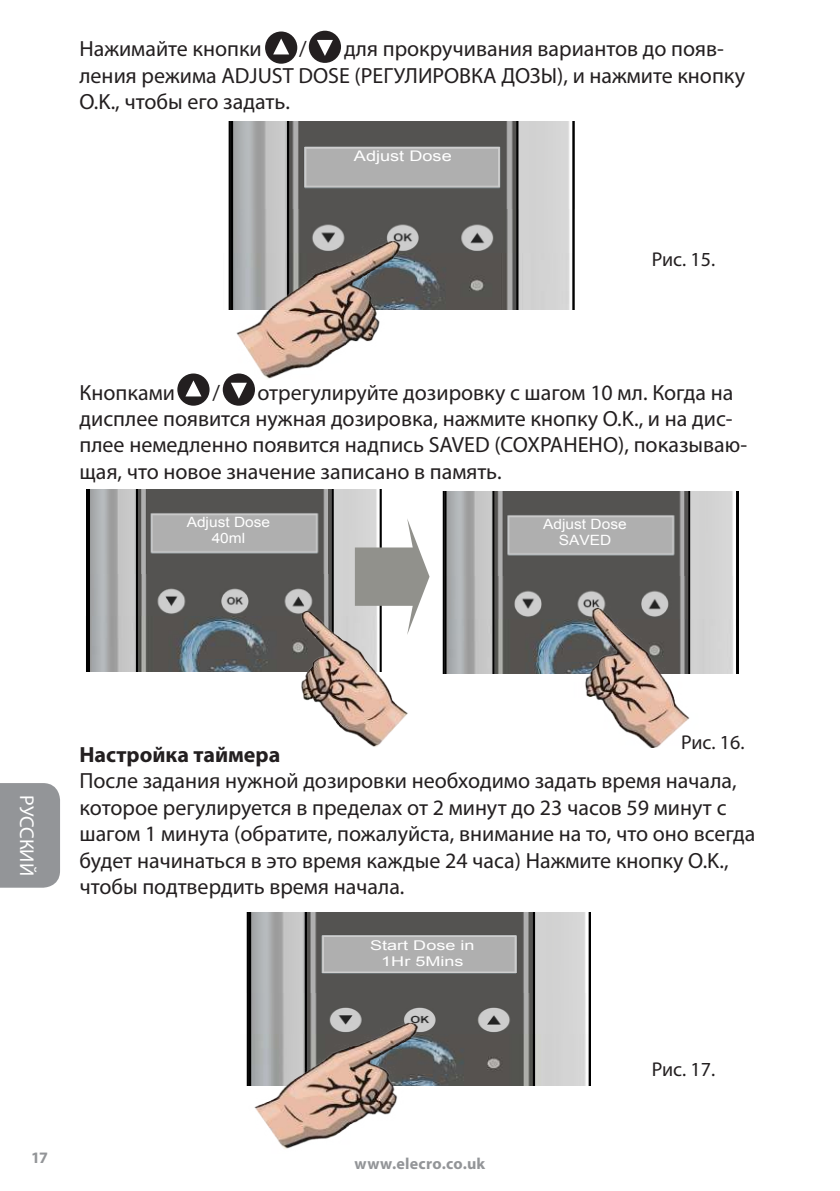
<style>
.page{position:relative;width:840px;height:1191px;background:#fff}
.page>*{position:absolute;margin:0;border:0;box-sizing:border-box;transform-origin:0 0}
.t1{font:22px/26.4px "Myriad Pro";color:#231f20}
.t2{font:700 22px "Myriad Pro";color:#231f20}
.t3{font:20px "Myriad Pro";color:#231f20}
.t4{font:20px "Myriad Pro";letter-spacing:-.005em;color:#fff}
.t5{font:700 16px "Myriad Pro";letter-spacing:.015em;color:#939598}
.t6{font:14.6px "Arial";color:#fff;scale:1.24 1}
.t7{font:14.2px/16.2px "Arial";color:#fff;text-align:center;scale:1.09 1}
.t8{font:13.4px/15.4px "Arial";color:#fff;text-align:center;scale:1.34 1}
</style>
<div class="page">
<div style="left:177px;top:373px;width:32px;height:33px;background:#231f20;border-radius:50%"></div>
<svg style="left:185px;top:380px;width:16px;height:16px"></svg>
<div style="left:223px;top:373px;width:32px;height:33px;background:#231f20;border-radius:50%"></div>
<svg style="left:231px;top:383px;width:16px;height:16px"></svg>
<svg style="left:229px;top:122px;width:345px;height:188px;background:#8a8a89"></svg>
<img style="left:226px;top:239px;width:216px;height:141px">
<svg style="left:86px;top:489px;width:295px;height:182px;background:#848585"></svg>
<img style="left:256px;top:608px;width:152px;height:139px">
<svg style="left:442px;top:491px;width:295px;height:183px;background:#929291"></svg>
<img style="left:542px;top:605px;width:161px;height:142px">
<svg style="left:354px;top:518px;width:75px;height:117px"></svg>
<svg style="left:247px;top:912px;width:343px;height:173px;background:#8d8c8c"></svg>
<img style="left:246px;top:1020px;width:213px;height:129px">
<div style="left:265px;top:32px;width:32px;height:32px;background:#231f20;border-radius:50%"></div>
<svg style="left:273px;top:38px;width:16px;height:16px"></svg>
<div style="left:308px;top:31px;width:33px;height:32px;background:#231f20;border-radius:50%"></div>
<svg style="left:317px;top:40px;width:16px;height:16px"></svg>
<div style="left:0;top:783px;width:60px;height:104px;background:#939598"></div>
<p class="t1" style="left:79px;top:36px;width:184px">Нажимайте кнопки</p>
<p class="t1" style="left:299px;top:36px;width:9px">/</p>
<p class="t1" style="left:79px;top:36px;width:666px;text-indent:264px">для прокручивания вариантов до появ&shy;ления режима ADJUST DOSE (РЕГУЛИРОВКА ДОЗЫ), и нажмите кнопку<br>O.K., чтобы его задать.</p>
<p class="t6" style="left:354px;top:150px;width:80px">Adjust Dose</p>
<p class="t3" style="left:651px;top:249px;width:65px">Рис. 15.</p>
<p class="t1" style="left:79px;top:379px;width:97px">Кнопками</p>
<p class="t1" style="left:212px;top:379px;width:9px">/</p>
<p class="t1" style="left:79px;top:379px;width:668px;text-indent:178px">отрегулируйте дозировку с шагом 10 мл. Когда на дисплее появится нужная дозировка, нажмите кнопку O.K., и на дис&shy;плее немедленно появится надпись SAVED (СОХРАНЕНО), показываю&shy;щая, что новое значение записано в память.</p>
<p class="t7" style="left:186px;top:515px;width:78px">Adjust Dose<br>40ml</p>
<p class="t7" style="left:543px;top:517px;width:78px">Adjust Dose<br>SAVED</p>
<p class="t4" style="left:37px;top:795px;width:82px;rotate:90deg">РУССКИЙ</p>
<p class="t3" style="left:680px;top:732px;width:65px">Рис. 16.</p>
<p class="t2" style="left:79px;top:745px;width:202px">Настройка таймера</p>
<p class="t1" style="left:79px;top:768px;width:677px">После задания нужной дозировки необходимо задать время начала, которое регулируется в пределах от 2 минут до 23 часов 59 минут с шагом 1 минута (обратите, пожалуйста, внимание на то, что оно всегда будет начинаться в это время каждые 24 часа) Нажмите кнопку O.K., чтобы подтвердить время начала.</p>
<p class="t8" style="left:370px;top:939px;width:79px">Start Dose in<br>1Hr 5Mins</p>
<p class="t5" style="left:31px;top:1151px;width:18px">17</p>
<p class="t5" style="left:354px;top:1157px;width:132px">www.elecro.co.uk</p>
<p class="t3" style="left:651px;top:1059px;width:65px">Рис. 17.</p>
</div>
